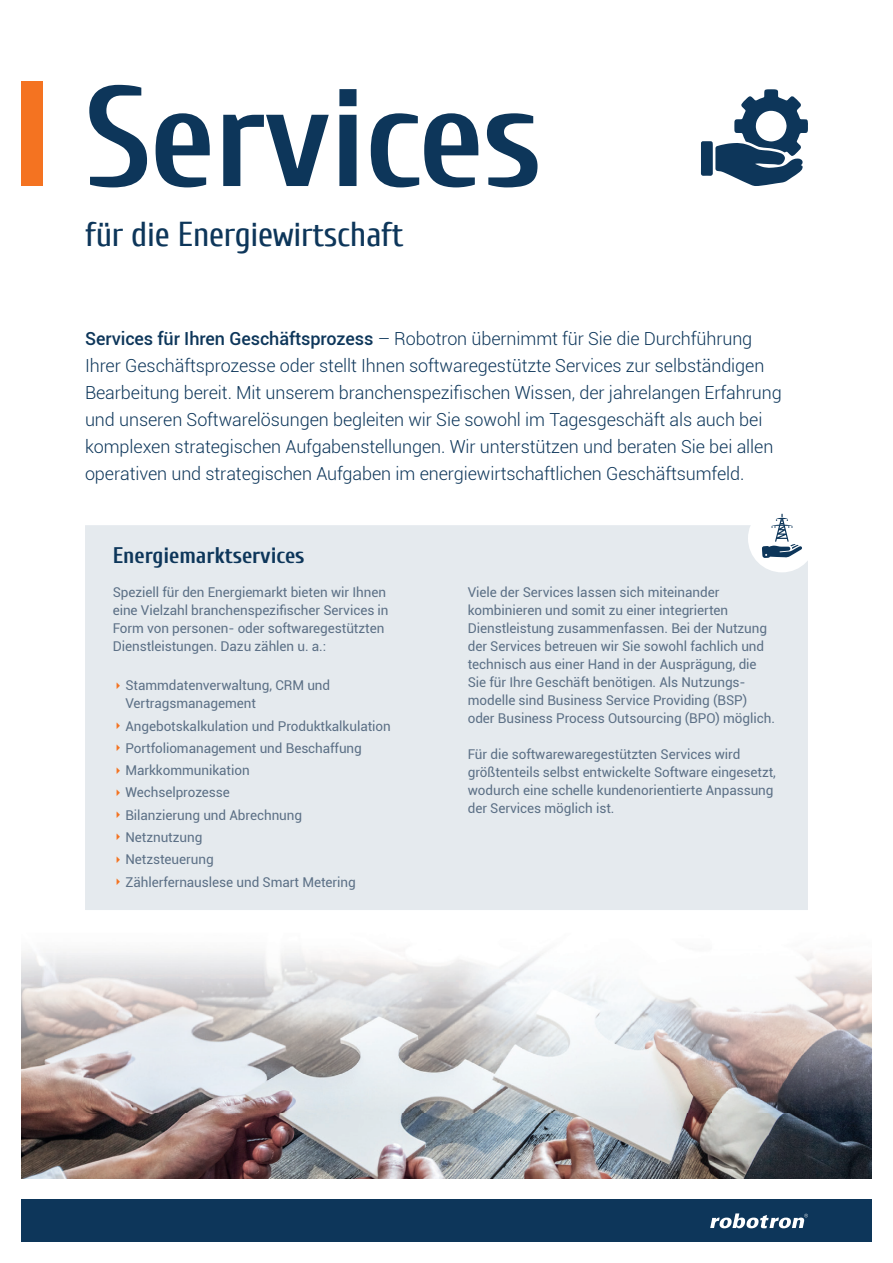
<style>
.page{position:relative;width:893px;height:1263px;background:#fff}
.page>*{position:absolute;margin:0;border:0;box-sizing:border-box;transform-origin:0 0}
.t1{font:700 142.5px "Cuprum";letter-spacing:-.01em;color:#0d365a}
.t2{font:34.5px "Cuprum";letter-spacing:-.01em;color:#0d365a}
.t3{font:700 22.5px "Cuprum";letter-spacing:-.005em;color:#0d365a}
.t4{font:300 18px/27px "Roboto";letter-spacing:-.005em;color:#0d365a}
.t5{font:13.5px/18px "Roboto";letter-spacing:-.005em;color:#5c7086}
.s1{font-weight:500}
</style>
<div class="page">
<div style="left:21px;top:1199px;width:851px;height:43px;background:#0d365a"></div>
<svg style="left:710px;top:1213px;width:98px;height:15px"></svg>
<div style="left:21px;top:82px;width:22px;height:104px;background:#f47321"></div>
<img style="left:21px;top:1112px;width:851px;height:66px">
<svg style="left:21px;top:951px;width:851px;height:161px"></svg>
<svg style="left:701px;top:89px;width:107px;height:97px"></svg>
<div style="left:85px;top:525px;width:723px;height:385px;background:#e5eaee"></div>
<div style="left:748px;top:504px;width:68px;height:68px;background:#fff;border-radius:50%"></div>
<svg style="left:762px;top:514px;width:40px;height:44px"></svg>
<svg style="left:117px;top:682px;width:3px;height:7px"></svg>
<svg style="left:117px;top:722px;width:3px;height:7px"></svg>
<svg style="left:117px;top:745px;width:3px;height:6px"></svg>
<svg style="left:117px;top:767px;width:3px;height:7px"></svg>
<svg style="left:117px;top:789px;width:3px;height:7px"></svg>
<svg style="left:117px;top:811px;width:3px;height:7px"></svg>
<svg style="left:117px;top:834px;width:3px;height:6px"></svg>
<svg style="left:117px;top:856px;width:3px;height:7px"></svg>
<svg style="left:117px;top:878px;width:3px;height:7px"></svg>
<h1 class="t1" style="left:85px;top:31px;width:458px">Services</h1>
<h2 class="t2" style="left:85px;top:215px;width:320px">für die Energiewirtschaft</h2>
<p class="t4" style="left:85px;top:325px;width:698px"><span class="s1">Services für Ihren Geschäftsprozess</span> – Robotron übernimmt für Sie die Durchführung Ihrer Geschäftsprozesse oder stellt Ihnen softwaregestützte Services zur selbständigen Bearbeitung bereit. Mit unserem branchenspezifischen Wissen, der jahrelangen Erfahrung und unseren Softwarelösungen begleiten wir Sie sowohl im Tagesgeschäft als auch bei komplexen strategischen Aufgabenstellungen. Wir unterstützen und beraten Sie bei allen operativen und strategischen Aufgaben im energiewirtschaftlichen Geschäftsumfeld.</p>
<h3 class="t3" style="left:113px;top:539px;width:193px">Energiemarktservices</h3>
<p class="t5" style="left:113px;top:583px;width:277px">Speziell für den Energiemarkt bieten wir Ihnen eine Vielzahl branchenspezifischer Services in Form von personen- oder softwaregestützten Dienstleistungen. Dazu zählen u. a.:</p>
<p class="t5" style="left:125px;top:676px;width:206px">Stammdatenverwaltung, CRM und<br>Vertragsmanagement</p>
<p class="t5" style="left:125px;top:714px;width:267px;line-height:22.2px">Angebotskalkulation und Produktkalkulation<br>Portfoliomanagement und Beschaffung<br>Markkommunikation<br>Wechselprozesse<br>Bilanzierung und Abrechnung<br>Netznutzung<br>Netzsteuerung<br>Zählerfernauslese und Smart Metering</p>
<p class="t5" style="left:468px;top:583px;width:309px">Viele der Services lassen sich miteinander kombinieren und somit zu einer integrierten Dienstleistung zusammenfassen. Bei der Nutzung der Services betreuen wir Sie sowohl fachlich und technisch aus einer Hand in der Ausprägung, die Sie für Ihre Geschäft benötigen. Als Nutzungs&shy;modelle sind Business Service Providing (BSP) oder Business Process Outsourcing (BPO) möglich.</p>
<p class="t5" style="left:468px;top:745px;width:310px">Für die softwarewaregestützten Services wird größtenteils selbst entwickelte Software eingesetzt, wodurch eine schelle kundenorientierte Anpassung der Services möglich ist.</p>
</div>
